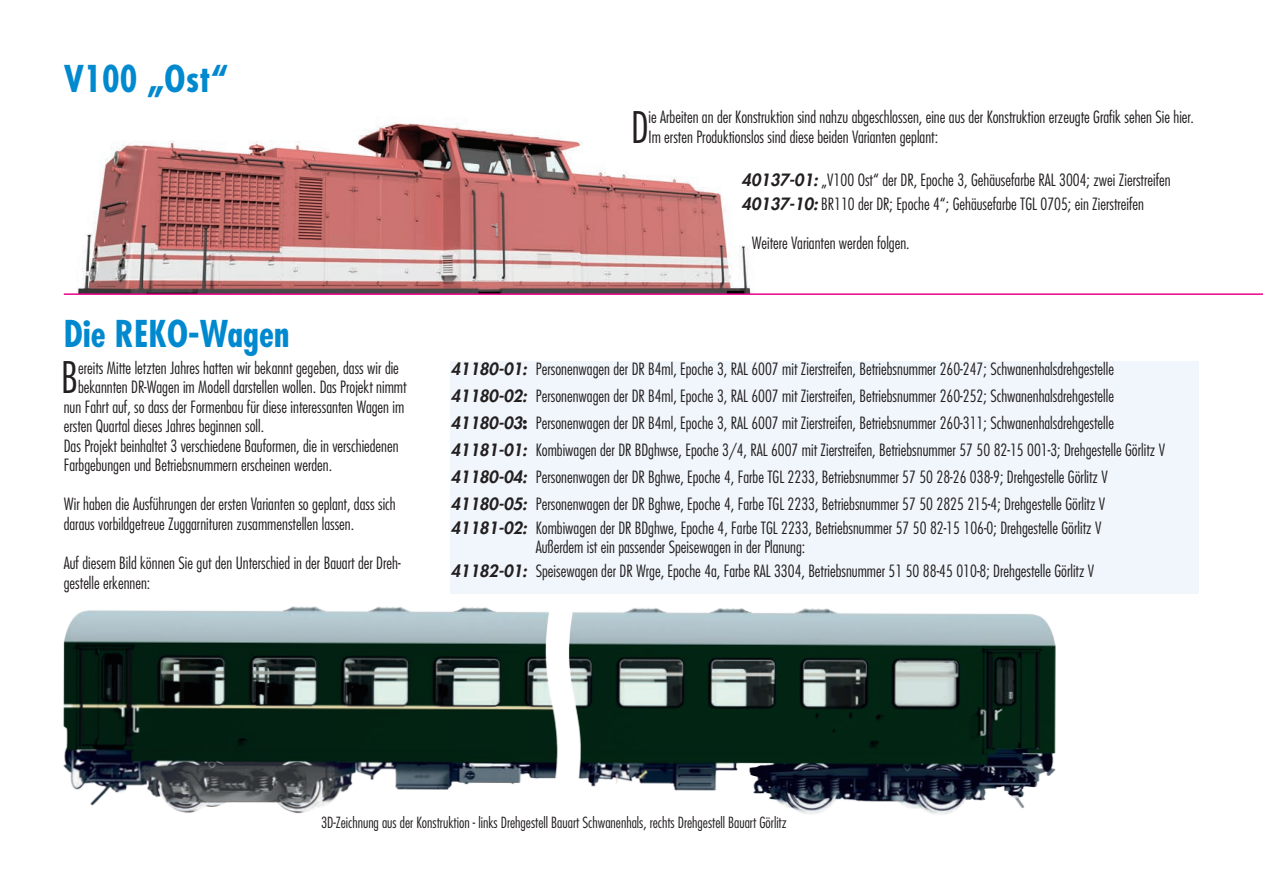
<style>
.page{position:relative;width:1263px;height:893px;background:#fff}
.page>*{position:absolute;margin:0;border:0;box-sizing:border-box;transform-origin:0 0}
.t1{font:300 condensed 42.3px "Futura";color:#231f20}
.t2{font:700 condensed 36px "Futura";letter-spacing:.005em;color:#0089cf}
.t3{font:300 condensed 16.5px/27px "Futura";color:#231f20}
.t4{font:300 condensed 15px "Futura";color:#231f20}
.s1{font-weight:800;font-style:italic;font-stretch:normal}
.s2{font-weight:700;font-stretch:normal}
</style>
<div class="page">
<img style="left:77px;top:121px;width:675px;height:172px">
<hr style="left:64px;top:293px;width:1199px;height:2px;background:#ed028c">
<img style="left:63px;top:591px;width:993px;height:224px">
<div style="left:451px;top:361px;width:748px;height:233px;background:#f0f6fb"></div>
<div style="left:314px;top:812px;width:480px;height:22px;background:#fff"></div>
<h2 class="t2" style="left:64px;top:57px;width:166px">V100 „Ost“</h2>
<h2 class="t2" style="left:64px;top:311px;width:227px">Die REKO-Wagen</h2>
<h1 class="t1" style="left:61px;top:353px;width:18px">B</h1>
<p class="t3" style="left:78px;top:354px;width:322px">ereits Mitte letzten Jahres hatten wir bekannt gegeben, dass wir die</p>
<p class="t3" style="left:78px;top:374px;width:330px">bekannten DR-Wagen im Modell darstellen wollen. Das Projekt nimmt</p>
<p class="t3" style="left:64px;top:393px;width:342px">nun Fahrt auf, so dass der Formenbau für diese interessanten Wagen im</p>
<p class="t3" style="left:64px;top:413px;width:202px">ersten Quartal dieses Jahres beginnen soll.</p>
<p class="t3" style="left:64px;top:432px;width:336px">Das Projekt beinhaltet 3 verschiedene Bauformen, die in verschiedenen</p>
<p class="t3" style="left:64px;top:452px;width:270px">Farbgebungen und Betriebsnummern erscheinen werden.</p>
<p class="t3" style="left:64px;top:495px;width:333px;line-height:19.5px">Wir haben die Ausführungen der ersten Varianten so geplant, dass sich daraus vorbildgetreue Zuggarnituren zusammenstellen lassen.</p>
<p class="t3" style="left:64px;top:553px;width:338px;line-height:19.5px">Auf diesem Bild können Sie gut den Unterschied in der Bauart der Dreh&shy;gestelle erkennen:</p>
<h1 class="t1" style="left:631px;top:102px;width:19px">D</h1>
<p class="t3" style="left:648px;top:108px;width:547px;line-height:19.5px">ie Arbeiten an der Konstruktion sind nahzu abgeschlossen, eine aus der Konstruktion erzeugte Grafik sehen Sie hier.<br>Im ersten Produktionslos sind diese beiden Varianten geplant:</p>
<p class="t3" style="left:742px;top:168px;width:430px;line-height:24px"><span class="s1">40137-01:</span> „V100 Ost“ der DR, Epoche 3, Gehäusefarbe RAL 3004; zwei Zierstreifen<br><span class="s1">40137-10:</span> BR110 der DR; Epoche 4“; Gehäusefarbe TGL 0705; ein Zierstreifen</p>
<p class="t3" style="left:752px;top:230px;width:159px">Weitere Varianten werden folgen.</p>
<p class="t3" style="left:451px;top:355px;width:716px"><span class="s1">41180-01:</span> Personenwagen der DR B4ml, Epoche 3, RAL 6007 mit Zierstreifen, Betriebsnummer 260-247; Schwanenhalsdrehgestelle <span class="s1">41180-02:</span> Personenwagen der DR B4ml, Epoche 3, RAL 6007 mit Zierstreifen, Betriebsnummer 260-252; Schwanenhalsdrehgestelle <span class="s1">41180-03</span><span class="s2">:</span> Personenwagen der DR B4ml, Epoche 3, RAL 6007 mit Zierstreifen, Betriebsnummer 260-311; Schwanenhalsdrehgestelle <span class="s1">41181-01:</span> Kombiwagen der DR BDghwse, Epoche 3/4, RAL 6007 mit Zierstreifen, Betriebsnummer 57 50 82-15 001-3; Drehgestelle Görlitz V <span class="s1">41180-04:</span> Personenwagen der DR Bghwe, Epoche 4, Farbe TGL 2233, Betriebsnummer 57 50 28-26 038-9; Drehgestelle Görlitz V <span class="s1">41180-05:</span> Personenwagen der DR Bghwe, Epoche 4, Farbe TGL 2233, Betriebsnummer 57 50 2825 215-4; Drehgestelle Görlitz V</p>
<p class="t3" style="left:536px;top:518px;width:567px;line-height:19.5px;text-indent:-85px"><span class="s1">41181-02:</span> Kombiwagen der DR BDghwe, Epoche 4, Farbe TGL 2233, Betriebsnummer 57 50 82-15 106-0; Drehgestelle Görlitz V<br>Außerdem ist ein passender Speisewagen in der Planung:</p>
<p class="t3" style="left:451px;top:558px;width:645px"><span class="s1">41182-01:</span> Speisewagen der DR Wrge, Epoche 4a, Farbe RAL 3304, Betriebsnummer 51 50 88-45 010-8; Drehgestelle Görlitz V</p>
<p class="t4" style="left:321px;top:813px;width:467px">3D-Zeichnung aus der Konstruktion - links Drehgestell Bauart Schwanenhals, rechts Drehgestell Bauart Görlitz</p>
</div>
